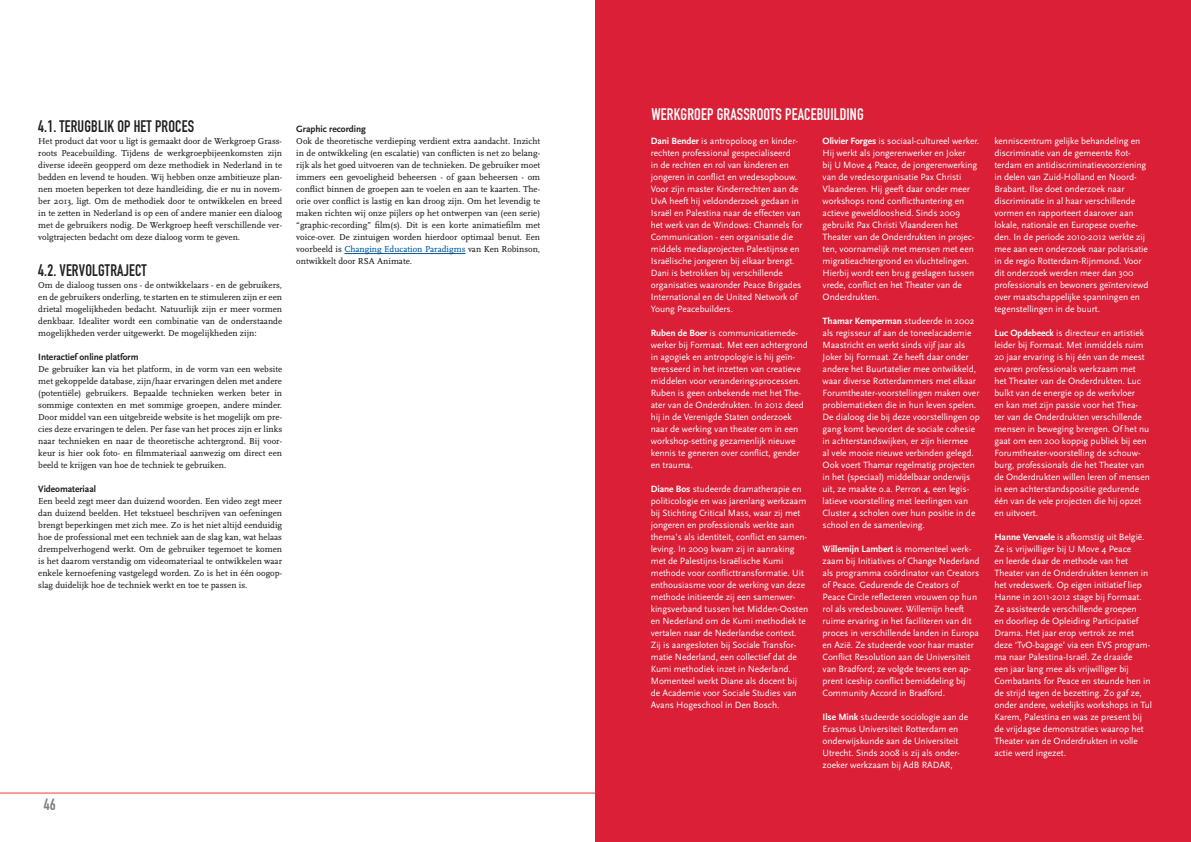
<style>
.page{position:relative;width:1191px;height:842px;background:#fff}
.page>*{position:absolute;margin:0;border:0;box-sizing:border-box;transform-origin:0 0}
.t1{font:16.5px "DIN Engschrift";letter-spacing:.01em;color:#231f20;scale:.95 1}
.t2{font:16.5px "DIN Engschrift";letter-spacing:.01em;color:#fff;scale:.95 1}
.t3{font:16px "DIN Engschrift";color:#808285}
.t4{font:9.5px/12px "AD Scala Sans Romein";letter-spacing:-.005em;color:#fff}
.t5{font:700 9.5px "AD Scala Sans";letter-spacing:-.005em;color:#fff}
.t6{font:700 9.5px "AD Scala Sans";letter-spacing:-.005em;color:#231f20}
.t7{font:9px/12px "AD Scala Romein";color:#231f20;text-align:justify}
.s1{color:#015698}
.s2{font-family:"AD Scala Sans";font-weight:700}
.s3{font-family:"AD Scala Sans Romein";font-weight:400}
</style>
<div class="page">
<div style="left:595px;top:0;width:596px;height:842px;background:#da1f36"></div>
<hr style="left:344px;top:253px;width:121px;height:1px;background:#015698">
<hr style="left:0;top:793px;width:595px;height:1px;background:#ee3e34">
<h1 class="t1" style="left:38px;top:117px;width:165px">4.1. TERUGBLIK OP HET PROCES</h1>
<p class="t7" style="left:38px;top:135px;width:245px">Het product dat voor u ligt is gemaakt door de Werkgroep Grass&shy;roots Peacebuilding. Tijdens de werkgroepbijeenkomsten zijn diverse ideeën geopperd om deze methodiek in Nederland in te bedden en levend te houden. Wij hebben onze ambitieuze plan&shy;nen moeten beperken tot deze handleiding, die er nu in novem&shy;ber 2013, ligt. Om de methodiek door te ontwikkelen en breed in te zetten in Nederland is op een of andere manier een dialoog met de gebruikers nodig. De Werkgroep heeft verschillende ver&shy;volgtrajecten bedacht om deze dialoog vorm te geven.</p>
<h1 class="t1" style="left:38px;top:261px;width:116px">4.2. VERVOLGTRAJECT</h1>
<p class="t7" style="left:38px;top:279px;width:245px">Om de dialoog tussen ons - de ontwikkelaars - en de gebruikers, en de gebruikers onderling, te starten en te stimuleren zijn er een drietal mogelijkheden bedacht. Natuurlijk zijn er meer vormen denkbaar. Idealiter wordt een combinatie van de onderstaande mogelijkheden verder uitgewerkt. De mogelijkheden zijn:</p>
<p class="t6" style="left:38px;top:352px;width:102px">I nteractief online platform</p>
<p class="t7" style="left:38px;top:363px;width:245px">De gebruiker kan via het platform, in de vorm van een website met gekoppelde database, zijn/haar ervaringen delen met andere (potentiële) gebruikers. Bepaalde technieken werken beter in sommige contexten en met sommige groepen, andere minder.<br>Door middel van een uitgebreide website is het mogelijk om pre&shy;cies deze ervaringen te delen. Per fase van het proces zijn er links naar technieken en naar de theoretische achtergrond. Bij voor&shy;keur is hier ook foto- en filmmateriaal aanwezig om direct een beeld te krijgen van hoe de techniek te gebruiken.</p>
<p class="t6" style="left:38px;top:484px;width:59px">Videomateriaal</p>
<p class="t7" style="left:38px;top:495px;width:245px">Een beeld zegt meer dan duizend woorden. Een video zegt meer dan duizend beelden. Het tekstueel beschrijven van oefeningen brengt beperkingen met zich mee. Zo is het niet altijd eenduidig hoe de professional met een techniek aan de slag kan, wat helaas drempelverhogend werkt. Om de gebruiker tegemoet te komen is het daarom verstandig om videomateriaal te ontwikkelen waar enkele kernoefening vastgelegd worden. Zo is het in één oogop&shy;slag duidelijk hoe de techniek werkt en toe te passen is.</p>
<p class="t6" style="left:296px;top:124px;width:71px">Graphic recording</p>
<p class="t7" style="left:296px;top:135px;width:245px">Ook de theoretische verdieping verdient extra aandacht. Inzicht in de ontwikkeling (en escalatie) van conflicten is net zo belang&shy;rijk als het goed uitvoeren van de technieken. De gebruiker moet immers een gevoeligheid beheersen - of gaan beheersen - om conflict binnen de groepen aan te voelen en aan te kaarten. The&shy;orie over conflict is lastig en kan droog zijn. Om het levendig te maken richten wij onze pijlers op het ontwerpen van (een serie) “graphic-recording” film(s). Dit is een korte animatiefilm met voice-over. De zintuigen worden hierdoor optimaal benut. Een voorbeeld is <span class="s1">Changing Education Paradigms</span> van Ken Robinson, ontwikkelt door RSA Animate.</p>
<h2 class="t3" style="left:44px;top:795px;width:13px">46</h2>
<h1 class="t2" style="left:651px;top:105px;width:225px">WERKGROEP GRASSROOTS PEACEBUILDING</h1>
<p class="t4" style="left:651px;top:135px;width:153px"><span class="s2">Dani Bender</span> is antropoloog en kinder&shy;rechten professional gespecialiseerd<br>in de rechten en rol van kinderen en jongeren in conflict en vredesopbouw.<br>Voor zijn master Kinderrechten aan de UvA heeft hij veldonderzoek gedaan in Israël en Palestina naar de effecten van het werk van de Windows: Channels for Communication - een organisatie die middels mediaprojecten Palestijnse en Israëlische jongeren bij elkaar brengt.<br>Dani is betrokken bij verschillende organisaties waaronder Peace Brigades International en de United Network of Young Peacebuilders.</p>
<p class="t4" style="left:651px;top:327px;width:159px"><span class="s2">Ruben de Boer</span> is communicatiemede&shy;werker bij Formaat. Met een achtergrond in agogiek en antropologie is hij geïn&shy;teresseerd in het inzetten van creatieve middelen voor veranderingsprocessen.<br>Ruben is geen onbekende met het The&shy;ater van de Onderdrukten. In 2012 deed hij in de Verenigde Staten onderzoek naar de werking van theater om in een workshop-setting gezamenlijk nieuwe kennis te generen over conflict, gender en trauma.</p>
<p class="t4" style="left:651px;top:483px;width:159px"><span class="s2">Diane Bos</span> studeerde dramatherapie en politicologie en was jarenlang werkzaam bij Stichting Critical Mass, waar zij met jongeren en professionals werkte aan thema’s als identiteit, conflict en samen&shy;leving. In 2009 kwam zij in aanraking met de Palestijns-Israëlische Kumi methode voor conflicttransformatie. Uit enthousiasme voor de werking van deze methode initieerde zij een samenwer&shy;kingsverband tussen het Midden-Oosten en Nederland om de Kumi methodiek te vertalen naar de Nederlandse context.<br>Zij is aangesloten bij Sociale Transfor&shy;matie Nederland, een collectief dat de Kumi methodiek inzet in Nederland.<br>Momenteel werkt Diane als docent bij de Academie voor Sociale Studies van Avans Hogeschool in Den Bosch.</p>
<p class="t4" style="left:822px;top:135px;width:158px"><span class="s2">Olivier Forges</span> is sociaal-cultureel werker.<br>Hij werkt als jongerenwerker en Joker<br>bij U Move 4 Peace, de jongerenwerking van de vredesorganisatie Pax Christi Vlaanderen. Hij geeft daar onder meer workshops rond conflicthantering en actieve geweldloosheid. Sinds 2009 gebruikt Pax Christi Vlaanderen het Theater van de Onderdrukten in projec&shy;ten, voornamelijk met mensen met een migratieachtergrond en vluchtelingen.<br>Hierbij wordt een brug geslagen tussen vrede, conflict en het Theater van de Onderdrukten.</p>
<p class="t5" style="left:822px;top:316px;width:153px">Thamar Kemperman <span class="s3">studeerde in 2002</span></p>
<p class="t4" style="left:822px;top:327px;width:159px">als regisseur af aan de toneelacademie Maastricht en werkt sinds vijf jaar als Joker bij Formaat. Ze heeft daar onder andere het Buurtatelier mee ontwikkeld, waar diverse Rotterdammers met elkaar Forumtheater-voorstellingen maken over problematieken die in hun leven spelen.<br>De dialoog die bij deze voorstellingen op gang komt bevordert de sociale cohesie in achterstandswijken, er zijn hiermee<br>al vele mooie nieuwe verbinden gelegd.<br>Ook voert Thamar regelmatig projecten in het (speciaal) middelbaar onderwijs uit, ze maakte o.a. Perron 4, een legis&shy;latieve voorstelling met leerlingen van Cluster 4 scholen over hun positie in de school en de samenleving.</p>
<p class="t5" style="left:822px;top:544px;width:150px">Willemijn Lambert <span class="s3">is momenteel werk-</span></p>
<p class="t4" style="left:822px;top:555px;width:159px">zaam bij Initiatives of Change Nederland als programma coördinator van Creators of Peace. Gedurende de Creators of Peace Circle reflecteren vrouwen op hun rol als vredesbouwer. Willemijn heeft ruime ervaring in het faciliteren van dit proces in verschillende landen in Europa en Azië. Ze studeerde voor haar master Conflict Resolution aan de Universiteit van Bradford; ze volgde tevens een ap&shy;prent iceship conflict bemiddeling bij Community Accord in Bradford.</p>
<p class="t4" style="left:822px;top:711px;width:147px"><span class="s2">Ilse M ink</span> studeerde sociologie aan de Erasmus Universiteit Rotterdam en onderwijskunde aan de Universiteit Utrecht. Sinds 2008 is zij als onder&shy;zoeker werkzaam bij AdB RADAR,</p>
<p class="t4" style="left:994px;top:135px;width:155px">kenniscentrum gelijke behandeling en discriminatie van de gemeente Rot&shy;terdam en antidiscriminatievoorziening in delen van Zuid-Holland en Noord-Brabant. Ilse doet onderzoek naar discriminatie in al haar verschillende vormen en rapporteert daarover aan lokale, nationale en Europese overhe&shy;den. In de periode 2010-2012 werkte zij mee aan een onderzoek naar polarisatie in de regio Rotterdam-Rijnmond. Voor dit onderzoek werden meer dan 300 professionals en bewoners geïnterviewd over maatschappelijke spanningen en tegenstellingen in de buurt.</p>
<p class="t4" style="left:994px;top:327px;width:157px"><span class="s2">Luc Opdebeeck</span> is directeur en artistiek leider bij Formaat. Met inmiddels ruim 20 jaar ervaring is hij één van de meest ervaren professionals werkzaam met het Theater van de Onderdrukten. Luc bulkt van de energie op de werkvloer<br>en kan met zijn passie voor het Thea&shy;ter van de Onderdrukten verschillende mensen in beweging brengen. Of het nu gaat om een 200 koppig publiek bij een Forumtheater-voorstelling de schouw&shy;burg, professionals die het Theater van de Onderdrukten willen leren of mensen in een achterstandspositie gedurende één van de vele projecten die hij opzet en uitvoert.</p>
<p class="t4" style="left:994px;top:531px;width:159px"><span class="s2">H anne Vervaele</span> is afkomstig uit België.<br>Ze is vrijwilliger bij U Move 4 Peace<br>en leerde daar de methode van het Theater van de Onderdrukten kennen in het vredeswerk. Op eigen initiatief liep Hanne in 2011-2012 stage bij Formaat.<br>Ze assisteerde verschillende groepen<br>en doorliep de Opleiding Participatief Drama. Het jaar erop vertrok ze met deze ‘TvO-bagage’ via een EVS program&shy;ma naar Palestina-Israël. Ze draaide<br>een jaar lang mee als vrijwilliger bij Combatants for Peace en steunde hen in de strijd tegen de bezetting. Zo gaf ze, onder andere, wekelijks workshops in Tul Karem, Palestina en was ze present bij de vrijdagse demonstraties waarop het Theater van de Onderdrukten in volle actie werd ingezet.</p>
</div>
